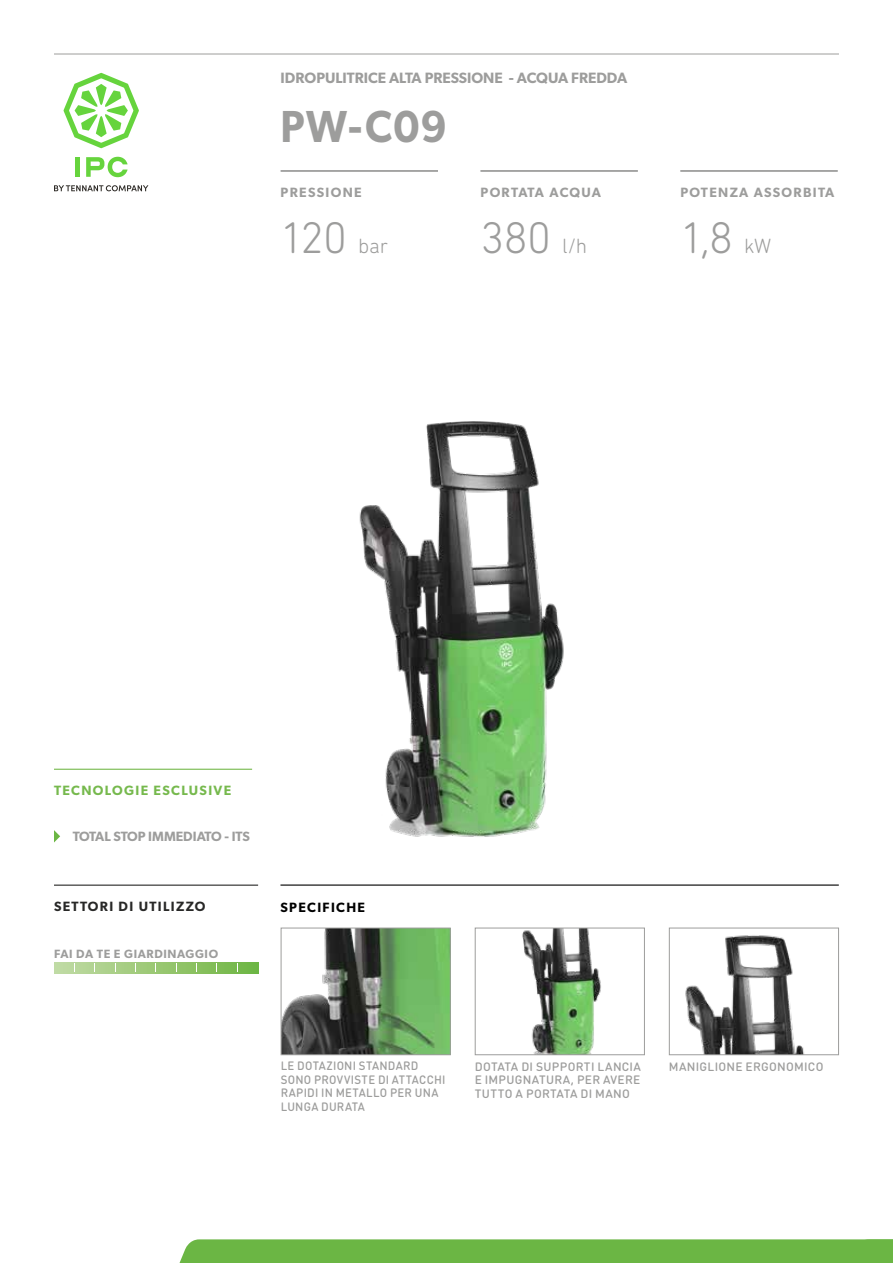
<style>
.page{position:relative;width:893px;height:1263px;background:#fff}
.page>*{position:absolute;margin:0;border:0;box-sizing:border-box;transform-origin:0 0}
.t1{font:300 45px "DIN Next Rounded LT Pro";letter-spacing:-.02em;color:#9d9d9c}
.t2{font:600 45px "Gibson";color:#9d9d9c;scale:.93 1}
.t3{font:600 15px "Gibson";color:#9d9d9c}
.t4{font:600 13.5px "Gibson";letter-spacing:.1em;color:#9d9d9c}
.t5{font:600 13.5px "Gibson";color:#9d9d9c}
.t6{font:600 13.5px "Gibson";letter-spacing:.1em;color:#76b94d}
.t7{font:600 13.5px "Gibson";letter-spacing:.1em;color:#282827}
.t8{font:600 13.5px "Gibson";letter-spacing:.08em;color:#9d9d9c}
.t9{font:600 13.5px "Gibson";letter-spacing:.1em;color:#000}
.t10{font:500 12px/13.5px "DIN Round Pro";letter-spacing:.02em;color:#9d9d9c;text-align:justify}
.t11{font:500 12px/13.5px "DIN Round Pro";letter-spacing:.02em;color:#9d9d9c;scale:.95 1}
.t12{font:600 12px "Gibson";letter-spacing:.05em;color:#9d9d9c}
.s1{font-size:21px}
</style>
<div class="page">
<hr style="left:54px;top:54px;width:785px;height:1px;background:#9d9d9c">
<div style="left:179px;top:1239px;width:714px;height:24px;background:#6bb644"></div>
<div style="left:75px;top:157px;width:5px;height:20px;background:#66d43d"></div>
<svg style="left:86px;top:157px;width:42px;height:20px"></svg>
<svg style="left:64px;top:73px;width:75px;height:75px"></svg>
<svg style="left:54px;top:185px;width:94px;height:6px"></svg>
<hr style="left:281px;top:170px;width:157px;height:1px;background:#9d9d9c">
<hr style="left:480px;top:170px;width:158px;height:1px;background:#9d9d9c">
<hr style="left:680px;top:170px;width:158px;height:1px;background:#9d9d9c">
<hr style="left:281px;top:171px;width:157px;height:1px;background:#9d9d9c">
<hr style="left:480px;top:171px;width:158px;height:1px;background:#9d9d9c">
<hr style="left:680px;top:171px;width:158px;height:1px;background:#9d9d9c">
<hr style="left:280px;top:884px;width:559px;height:2px;background:#000">
<hr style="left:54px;top:769px;width:198px;height:1px;background:#76b94d">
<svg style="left:54px;top:830px;width:6px;height:12px"></svg>
<img style="left:359px;top:421px;width:205px;height:416px">
<hr style="left:54px;top:884px;width:204px;height:2px;background:#282827">
<img style="left:685px;top:935px;width:119px;height:118px">
<div style="left:669px;top:928px;width:170px;height:127px;border:1px solid #9d9d9c"></div>
<img style="left:283px;top:930px;width:166px;height:123px">
<div style="left:281px;top:928px;width:170px;height:127px;border:1px solid #9d9d9c"></div>
<img style="left:522px;top:930px;width:79px;height:123px">
<div style="left:475px;top:928px;width:170px;height:127px;border:1px solid #9d9d9c"></div>
<svg style="left:54px;top:962px;width:204px;height:11px;background:#9cca79"></svg>
<p class="t3" style="left:281px;top:69px;width:348px">IDROPULITRICE ALTA PRESSIONE - ACQUA FREDDA</p>
<h1 class="t2" style="left:281px;top:100px;width:180px">PW-C09</h1>
<p class="t4" style="left:281px;top:185px;width:83px">PRESSIONE</p>
<p class="t8" style="left:480px;top:185px;width:122px">PORTATA ACQUA</p>
<p class="t4" style="left:680px;top:185px;width:156px">POTENZA ASSORBITA</p>
<h1 class="t1" style="left:281px;top:212px;width:109px">120 <span class="s1">bar</span></h1>
<h1 class="t1" style="left:480px;top:212px;width:108px">380 <span class="s1">l/h</span></h1>
<h1 class="t1" style="left:680px;top:212px;width:92px">1,8 <span class="s1">kW</span></h1>
<p class="t6" style="left:54px;top:782px;width:179px">TECNOLOGIE ESCLUSIVE</p>
<p class="t5" style="left:73px;top:828px;width:179px">TOTAL STOP IMMEDIATO - ITS</p>
<p class="t7" style="left:54px;top:898px;width:153px">SETTORI DI UTILIZZO</p>
<p class="t12" style="left:54px;top:947px;width:165px">FAI DA TE E GIARDINAGGIO</p>
<p class="t9" style="left:280px;top:899px;width:86px">SPECIFICHE</p>
<p class="t11" style="left:281px;top:1059px;width:147px">LE DOTAZIONI STANDARD</p>
<p class="t10" style="left:669px;top:1059px;width:156px">MANIGLIONE ERGONOMICO</p>
<p class="t11" style="left:281px;top:1072px;width:175px">SONO PROVVISTE DI ATTACCHI<br>RAPIDI IN METALLO PER UNA<br>LUNGA DURATA</p>
<p class="t10" style="left:475px;top:1059px;width:168px">DOTATA DI SUPPORTI LANCIA E IMPUGNATURA, PER AVERE TUTTO A PORTATA DI MANO</p>
</div>
